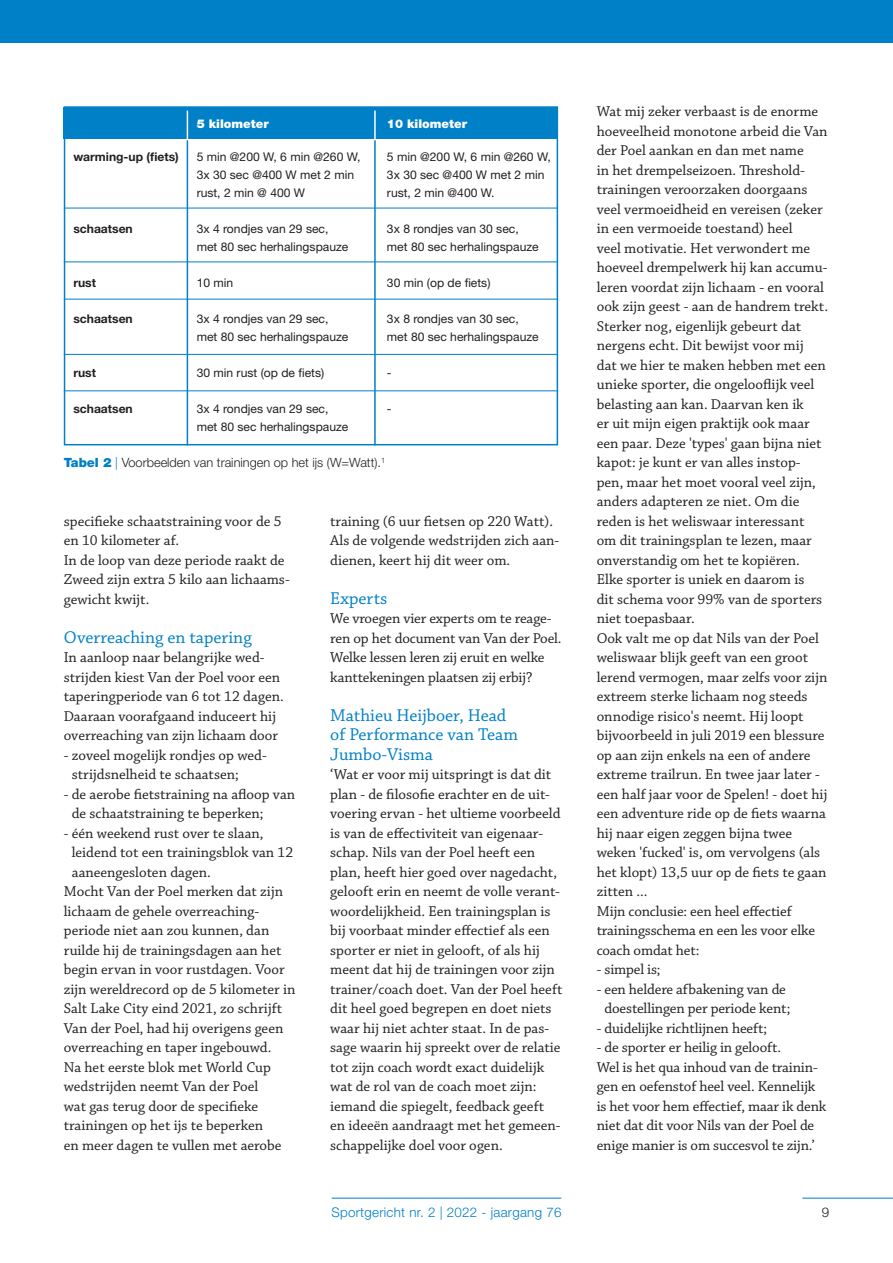
<style>
.page{position:relative;width:893px;height:1263px;background:#fff}
.page>*{position:absolute;margin:0;border:0;box-sizing:border-box;transform-origin:0 0}
.t1{font:18px/19.5px "Chaparral Pro";color:#0080c7}
.t2{font:15px/19.5px "Chaparral Pro";color:#231f20}
.t3{font:300 13.35px "Helvetica Neue LT Std";letter-spacing:.02em;color:#0080c7}
.t4{font:300 13.35px "Helvetica Neue LT Std";color:#231f20}
._00_-_Fotobijschrift{font:300 12.75px "Helvetica Neue LT Std";color:#231f20}
.t5{font:12px/18px "Helvetica Neue LT Std";color:#231f20}
.t6{font:700 12px "Helvetica Neue LT Std";color:#231f20}
.t7{font:900 12px "Helvetica Neue LT Std";color:#fff}
.s1{font-weight:900;color:#0080c7}
.s2{color:#0080c7}
</style>
<div class="page">
<div style="left:0;top:0;width:893px;height:43px;background:#0080c7"></div>
<hr style="left:332px;top:1198px;width:229px;height:1px;background:#0080c7">
<hr style="left:802px;top:1198px;width:91px;height:1px;background:#0080c7">
<div style="left:64px;top:108px;width:494px;height:31px;background:#0080c7"></div>
<div style="left:64px;top:106px;width:494px;height:339px;border:2px solid #0080c7"></div>
<hr style="left:187px;top:140px;width:1px;height:305px;background:#0080c7">
<hr style="left:64px;top:208px;width:494px;height:1px;background:#0080c7">
<hr style="left:64px;top:261px;width:494px;height:1px;background:#0080c7">
<hr style="left:64px;top:299px;width:494px;height:1px;background:#0080c7">
<hr style="left:64px;top:354px;width:494px;height:1px;background:#0080c7">
<hr style="left:64px;top:390px;width:494px;height:1px;background:#0080c7">
<hr style="left:374px;top:140px;width:2px;height:305px;background:#0080c7">
<svg style="left:187px;top:111px;width:1px;height:28px"></svg>
<hr style="left:374px;top:111px;width:2px;height:28px;background:#fff">
<p class="t6" style="left:73px;top:149px;width:107px">warming-up (fiets)</p>
<p class="t6" style="left:73px;top:221px;width:61px">schaatsen</p>
<p class="t6" style="left:73px;top:275px;width:24px">rust</p>
<p class="t6" style="left:73px;top:311px;width:61px">schaatsen</p>
<p class="t6" style="left:73px;top:365px;width:24px">rust</p>
<p class="t6" style="left:73px;top:401px;width:61px">schaatsen</p>
<p class="t7" style="left:197px;top:117px;width:74px">5 kilometer</p>
<p class="t5" style="left:197px;top:148px;width:165px">5 min @200 W, 6 min @260 W,<br>3x 30 sec @400 W met 2 min rust, 2 min @ 400 W</p>
<p class="t5" style="left:197px;top:220px;width:133px">3x 4 rondjes van 29 sec,</p>
<p class="t5" style="left:197px;top:238px;width:153px">met 80 sec herhalingspauze</p>
<p class="t5" style="left:197px;top:274px;width:38px">10 min</p>
<p class="t5" style="left:197px;top:310px;width:133px">3x 4 rondjes van 29 sec,</p>
<p class="t5" style="left:197px;top:328px;width:153px">met 80 sec herhalingspauze</p>
<p class="t5" style="left:197px;top:364px;width:129px">30 min rust (op de fiets)</p>
<p class="t5" style="left:197px;top:400px;width:133px">3x 4 rondjes van 29 sec,</p>
<p class="t5" style="left:197px;top:418px;width:153px">met 80 sec herhalingspauze</p>
<p class="t7" style="left:387px;top:117px;width:82px">10 kilometer</p>
<p class="t5" style="left:387px;top:148px;width:165px">5 min @200 W, 6 min @260 W,<br>3x 30 sec @400 W met 2 min rust, 2 min @400 W.</p>
<p class="t5" style="left:387px;top:220px;width:133px">3x 8 rondjes van 30 sec,</p>
<p class="t5" style="left:387px;top:238px;width:153px">met 80 sec herhalingspauze</p>
<p class="t5" style="left:387px;top:274px;width:105px">30 min (op de fiets)</p>
<p class="t5" style="left:387px;top:310px;width:133px">3x 8 rondjes van 30 sec,</p>
<p class="t5" style="left:387px;top:328px;width:153px">met 80 sec herhalingspauze</p>
<p class="t5" style="left:387px;top:364px;width:6px">-</p>
<p class="t5" style="left:387px;top:400px;width:6px">-</p>
<p class="_00_-_Fotobijschrift" style="left:64px;top:455px;width:323px"><span class="s1">Tabel 2</span> <span class="s2">|</span> Voorbeelden van trainingen op het ijs (W=Watt).<sup>1</sup></p>
<p class="t2" style="left:64px;top:512px;width:219px">specifieke schaatstraining voor de 5 en 10 kilometer af.</p>
<p class="t2" style="left:64px;top:551px;width:228px">In de loop van deze periode raakt de<br>Zweed zijn extra 5 kilo aan lichaams&shy;gewicht kwijt.</p>
<p class="t1" style="left:64px;top:628px;width:189px">Overreaching en tapering</p>
<p class="t2" style="left:64px;top:648px;width:222px">In aanloop naar belangrijke wed&shy;strijden kiest Van der Poel voor een taperingperiode van 6 tot 12 dagen.<br>Daaraan voorafgaand induceert hij overreaching van zijn lichaam door</p>
<p class="t2" style="left:72px;top:746px;width:196px;text-indent:-8px">- zoveel mogelijk rondjes op wed&shy;strijdsnelheid te schaatsen;</p>
<p class="t2" style="left:72px;top:785px;width:225px;text-indent:-8px">- de aerobe fietstraining na afloop van de schaatstraining te beperken;</p>
<p class="t2" style="left:72px;top:824px;width:223px;text-indent:-8px">- één weekend rust over te slaan, leidend tot een trainingsblok van 12 aaneengesloten dagen.</p>
<p class="t2" style="left:64px;top:882px;width:233px">Mocht Van der Poel merken dat zijn lichaam de gehele overreaching&shy;periode niet aan zou kunnen, dan ruilde hij de trainingsdagen aan het begin ervan in voor rustdagen. Voor zijn wereldrecord op de 5 kilometer in Salt Lake City eind 2021, zo schrijft Van der Poel, had hij overigens geen overreaching en taper ingebouwd.</p>
<p class="t2" style="left:64px;top:1058px;width:219px">Na het eerste blok met World Cup wedstrijden neemt Van der Poel wat gas terug door de specifieke trainingen op het ijs te beperken en meer dagen te vullen met aerobe</p>
<p class="t2" style="left:330px;top:512px;width:231px">training (6 uur fietsen op 220 Watt).<br>Als de volgende wedstrijden zich aan&shy;dienen, keert hij dit weer om.</p>
<p class="t1" style="left:330px;top:589px;width:59px">Experts</p>
<p class="t2" style="left:330px;top:609px;width:233px">We vroegen vier experts om te reage&shy;ren op het document van Van der Poel.<br>Welke lessen leren zij eruit en welke kanttekeningen plaatsen zij erbij?</p>
<p class="t1" style="left:330px;top:706px;width:189px">Mathieu Heijboer, Head of Performance van Team<br>Jumbo-Visma</p>
<p class="t2" style="left:330px;top:765px;width:234px">‘Wat er voor mij uitspringt is dat dit plan - de filosofie erachter en de uit&shy;voering ervan - het ultieme voorbeeld is van de effectiviteit van eigenaar&shy;schap. Nils van der Poel heeft een plan, heeft hier goed over nagedacht, gelooft erin en neemt de volle verant&shy;woordelijkheid. Een trainingsplan is bij voorbaat minder effectief als een sporter er niet in gelooft, of als hij meent dat hij de trainingen voor zijn trainer/coach doet. Van der Poel heeft dit heel goed begrepen en doet niets waar hij niet achter staat. In de pas&shy;sage waarin hij spreekt over de relatie tot zijn coach wordt exact duidelijk wat de rol van de coach moet zijn: iemand die spiegelt, feedback geeft en ideeën aandraagt met het gemeen&shy;schappelijke doel voor ogen.</p>
<p class="t2" style="left:597px;top:102px;width:233px">Wat mij zeker verbaast is de enorme hoeveelheid monotone arbeid die Van der Poel aankan en dan met name<br>in het drempelseizoen. Threshold&shy;trainingen veroorzaken doorgaans veel vermoeidheid en vereisen (zeker in een vermoeide toestand) heel<br>veel motivatie. Het verwondert me hoeveel drempelwerk hij kan accumu&shy;leren voordat zijn lichaam - en vooral ook zijn geest - aan de handrem trekt.<br>Sterker nog, eigenlijk gebeurt dat nergens echt. Dit bewijst voor mij<br>dat we hier te maken hebben met een unieke sporter, die ongelooflijk veel belasting aan kan. Daarvan ken ik<br>er uit mijn eigen praktijk ook maar een paar. Deze 'types' gaan bijna niet kapot: je kunt er van alles instop&shy;pen, maar het moet vooral veel zijn, anders adapteren ze niet. Om die reden is het weliswaar interessant<br>om dit trainingsplan te lezen, maar onverstandig om het te kopiëren.<br>Elke sporter is uniek en daarom is<br>dit schema voor 99% van de sporters niet toepasbaar.</p>
<p class="t2" style="left:597px;top:629px;width:232px">Ook valt me op dat Nils van der Poel weliswaar blijk geeft van een groot lerend vermogen, maar zelfs voor zijn extreem sterke lichaam nog steeds onnodige risico's neemt. Hij loopt bijvoorbeeld in juli 2019 een blessure op aan zijn enkels na een of andere extreme trailrun. En twee jaar later - een half jaar voor de Spelen! - doet hij een adventure ride op de fiets waarna hij naar eigen zeggen bijna twee weken 'fucked' is, om vervolgens (als het klopt) 13,5 uur op de fiets te gaan zitten ...</p>
<p class="t2" style="left:597px;top:902px;width:220px">Mijn conclusie: een heel effectief trainingsschema en een les voor elke coach omdat het:</p>
<p class="t2" style="left:597px;top:960px;width:65px">- simpel is;</p>
<p class="t2" style="left:597px;top:980px;width:195px;text-align:center">- een heldere afbakening van de doestellingen per periode kent;</p>
<p class="t2" style="left:597px;top:1019px;width:172px">- duidelijke richtlijnen heeft;</p>
<p class="t2" style="left:597px;top:1038px;width:186px">- de sporter er heilig in gelooft.</p>
<p class="t2" style="left:597px;top:1058px;width:231px">Wel is het qua inhoud van de trainin&shy;gen en oefenstof heel veel. Kennelijk is het voor hem effectief, maar ik denk niet dat dit voor Nils van der Poel de enige manier is om succesvol te zijn.’</p>
<p class="t3" style="left:331px;top:1204px;width:232px">Sportgericht nr. 2 | 2022 - jaargang 76</p>
<p class="t4" style="left:822px;top:1204px;width:9px">9</p>
</div>
